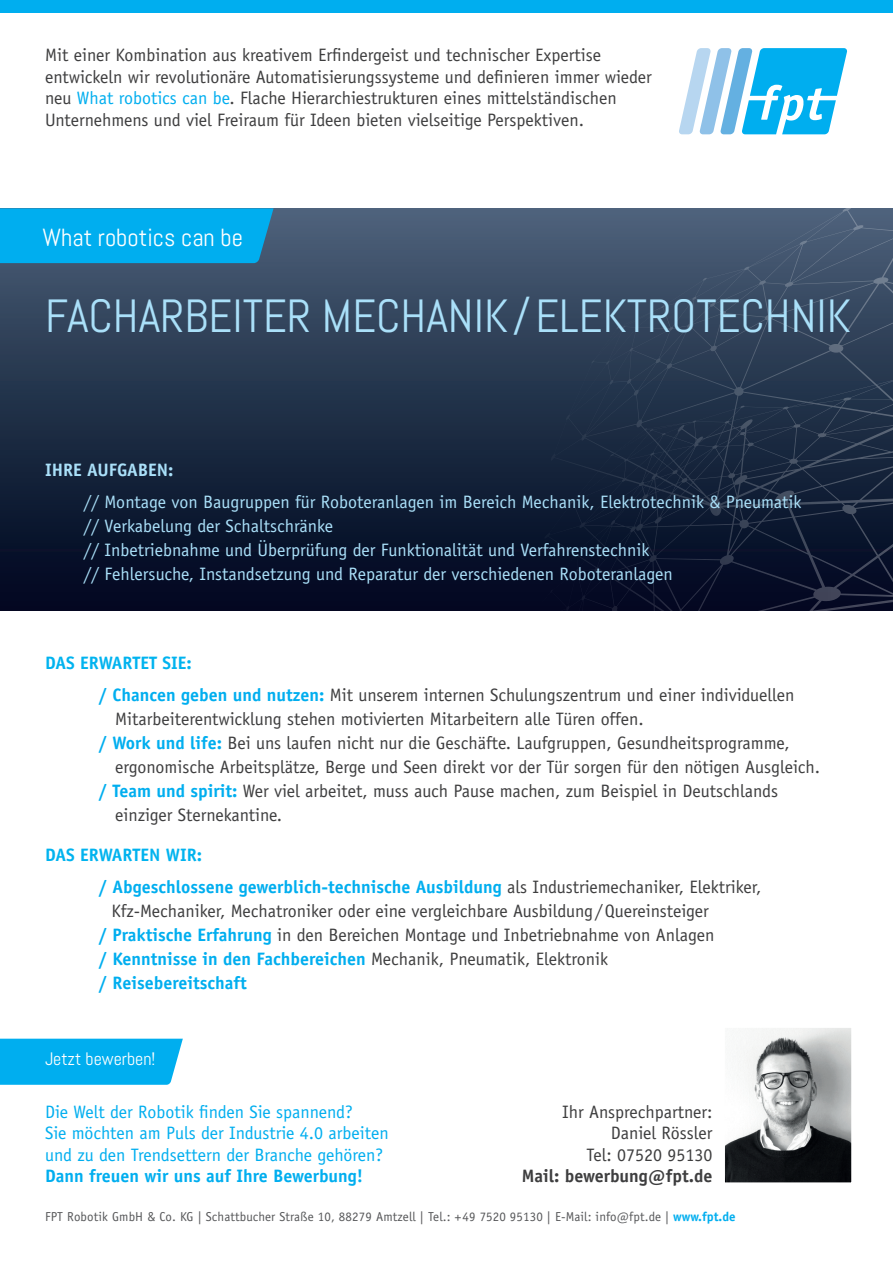
<style>
.page{position:relative;width:893px;height:1263px;background:#fff}
.page>*{position:absolute;margin:0;border:0;box-sizing:border-box;transform-origin:0 0}
.t1{font:46.5px "Abel";color:#aae0f9}
.t2{font:24.75px "Abel";color:#fff}
.t3{font:18px/21.6px "Officina Sans Std";color:#3e3e3f}
.Aufzählung{font:18px/24px "Officina Sans Std";color:#aae0f9}
.t4{font:18px "Officina Sans Std";color:#00aeef}
.Aufzählung-2{font:700 18px "Officina Sans Std";color:#00aeef}
.t5{font:700 18px "Officina Sans Std";color:#00b3ef}
.t6{font:700 18px "Officina Sans Std";color:#3e3e3f}
.t7{font:18px "Abel";color:#fff}
.t8{font:700 18px "Officina Sans Std";color:#aae0f9}
.t9{font:12.9px "Officina Sans Std";letter-spacing:.01em;color:#57585a}
.s1{color:#00aeef}
.s2{font-weight:700;color:#00aeef}
.s3{font-weight:400;color:#3e3e3f}
</style>
<div class="page">
<div style="left:0;top:1039px;width:183px;height:46px;background:#00aeef"></div>
<svg style="left:679px;top:48px;width:168px;height:86px"></svg>
<div style="left:0;top:0;width:893px;height:13px;background:#00aeef"></div>
<div style="left:0;top:208px;width:893px;height:402px;background:linear-gradient(to bottom,#4a6078,#00041c)"></div>
<svg style="left:508px;top:208px;width:385px;height:402px;background:#25344c"></svg>
<div style="left:0;top:208px;width:274px;height:55px;background:#00aeef"></div>
<img style="left:726px;top:1029px;width:124px;height:152px">
<div style="left:723px;top:1026px;width:130px;height:158px;border:2px solid #fff"></div>
<p class="t3" style="left:45px;top:44px;width:608px">Mit einer Kombination aus kreativem Erfindergeist und technischer Expertise entwickeln wir revolutionäre Automatisierungssysteme und definieren immer wieder neu <span class="s1">What robotics can be</span>. Flache Hierarchiestrukturen eines mittelständischen Unternehmens und viel Freiraum für Ideen bieten vielseitige Perspektiven.</p>
<p class="t2" style="left:43px;top:221px;width:202px">What robotics can be</p>
<p class="t1" style="left:45px;top:286px;width:807px">FACHARBEITER MECHANIK/ELEKTROTECHNIK</p>
<p class="t8" style="left:45px;top:459px;width:130px">IHRE AUFGABEN:</p>
<p class="Aufzählung" style="left:83px;top:490px;width:720px">// Montage von Baugruppen für Roboteranlagen im Bereich Mechanik, Elektrotechnik &amp; Pneumatik // Verkabelung der Schaltschränke</p>
<p class="Aufzählung" style="left:83px;top:538px;width:568px">// Inbetriebnahme und Überprüfung der Funktionalität und Verfahrenstechnik</p>
<p class="Aufzählung" style="left:83px;top:562px;width:591px">// Fehlersuche, Instandsetzung und Reparatur der verschiedenen Roboteranlagen</p>
<p class="t5" style="left:45px;top:652px;width:148px">DAS ERWARTET SIE:</p>
<p class="t3" style="left:99px;top:684px;width:697px"><span class="s2">/ Chancen geben und nutzen:</span> Mit unserem internen Schulungszentrum und einer individuellen</p>
<p class="t3" style="left:115px;top:708px;width:530px">Mitarbeiterentwicklung stehen motivierten Mitarbeitern alle Türen offen.</p>
<p class="t3" style="left:115px;top:731px;width:706px;line-height:24px;text-indent:-16px"><span class="s2">/ Work und life:</span> Bei uns laufen nicht nur die Geschäfte. Laufgruppen, Gesundheitsprogramme, ergonomische Arbeitsplätze, Berge und Seen direkt vor der Tür sorgen für den nötigen Ausgleich.</p>
<p class="t3" style="left:115px;top:779px;width:665px;line-height:24px;text-indent:-16px"><span class="s2">/ Team und spirit:</span> Wer viel arbeitet, muss auch Pause machen, zum Beispiel in Deutschlands einziger Sternekantine.</p>
<p class="t5" style="left:45px;top:844px;width:159px">DAS ERWARTEN WIR:</p>
<p class="t3" style="left:112px;top:875px;width:651px;line-height:24px;text-indent:-12px"><span class="s2">/ Abgeschlossene gewerblich-technische Ausbildung</span> als Industriemechaniker, Elektriker,<br>Kfz-Mechaniker, Mechatroniker oder eine vergleichbare Ausbildung/Quereinsteiger</p>
<p class="t3" style="left:99px;top:924px;width:617px"><span class="s2">/ Praktische Erfahrung</span> in den Bereichen Montage und Inbetriebnahme von Anlagen</p>
<p class="Aufzählung-2" style="left:99px;top:947px;width:511px">/ Kenntnisse in den Fachbereichen <span class="s3">Mechanik, Pneumatik, Elektronik</span></p>
<p class="Aufzählung-2" style="left:99px;top:971px;width:149px">/ Reisebereitschaft</p>
<p class="t7" style="left:45px;top:1047px;width:112px">Jetzt bewerben!</p>
<p class="t4" style="left:45px;top:1101px;width:309px">Die Welt der Robotik finden Sie spannend?</p>
<p class="t4" style="left:45px;top:1122px;width:345px">Sie möchten am Puls der Industrie 4.0 arbeiten</p>
<p class="t4" style="left:45px;top:1144px;width:340px">und zu den Trendsettern der Branche gehören?</p>
<p class="Aufzählung-2" style="left:45px;top:1165px;width:320px">Dann freuen wir uns auf Ihre Bewerbung!</p>
<p class="t3" style="left:562px;top:1101px;width:152px;text-align:right">Ihr Ansprechpartner:<br>Daniel Rössler<br>Tel: 07520 95130</p>
<p class="t6" style="left:522px;top:1165px;width:192px">Mail: bewerbung@fpt.de</p>
<p class="t9" style="left:45px;top:1209px;width:692px">FPT Robotik GmbH &amp; Co. KG | Schattbucher Straße 10, 88279 Amtzell | Tel.: +49 7520 95130 | E-Mail: info@fpt.de | <span class="s2">www.fpt.de</span></p>
</div>
